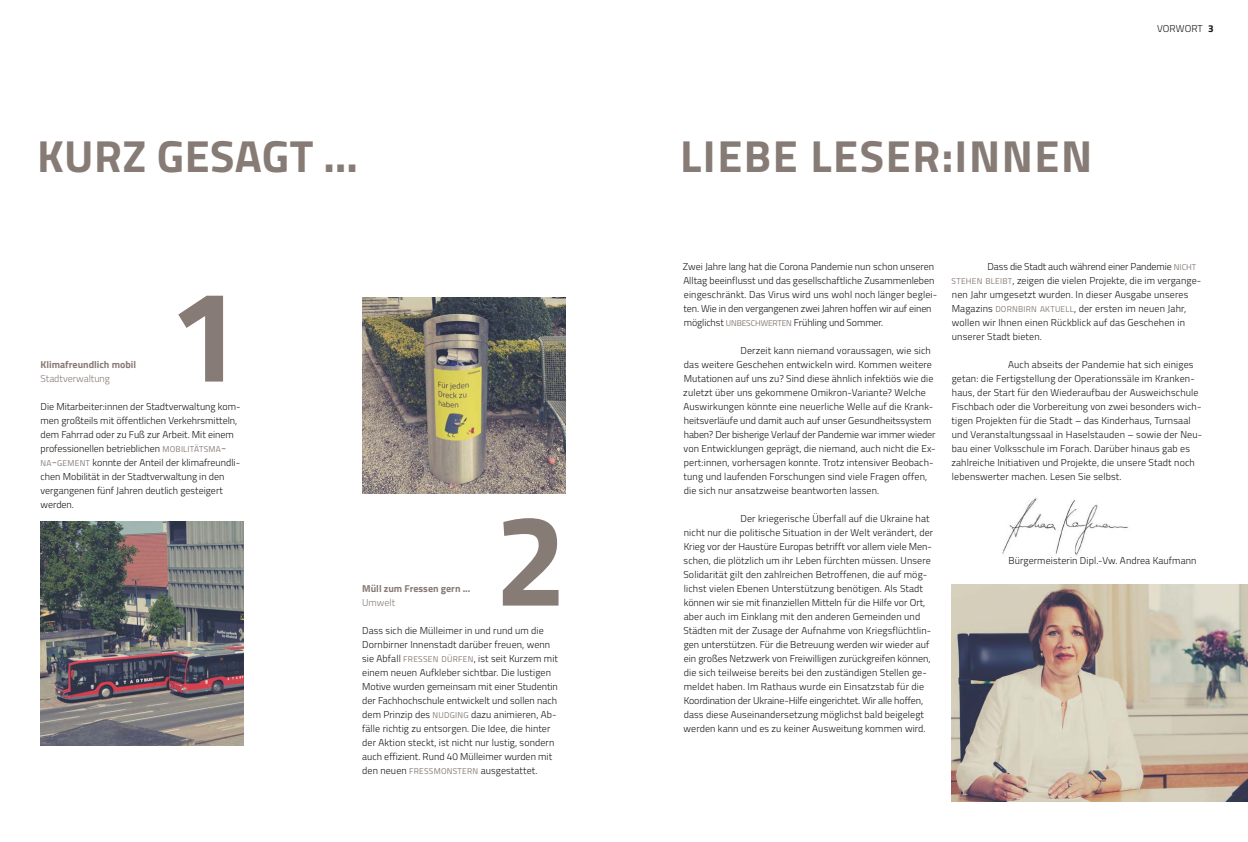
<style>
.page{position:relative;width:1248px;height:842px;background:#fff}
.page>*{position:absolute;margin:0;border:0;box-sizing:border-box;transform-origin:0 0}
.t1{font:700 130.1px "Titillium";color:#877b76}
.Aktuelles_Head{font:700 45px "Titillium";letter-spacing:.035em;color:#877b76}
.Aktuelles_Head-2{font:700 45px "Titillium";letter-spacing:.01em;color:#877b76}
.Aktuelles_Fließtext{font:300 10px/14px "Titillium";letter-spacing:.01em;color:#181716}
.Kurz_Gesagt_Head{font:700 10px "Titillium";color:#877b76}
.Kurz_Gesagt_Subhead{font:300 10px "Titillium";color:#877b76}
.s1{font-weight:400;font-size:8.4px;color:#877b76}
.s2{font-weight:400;font-size:12px;color:#877b76}
.s3{font-weight:700}
</style>
<div class="page">
<img style="left:951px;top:584px;width:296px;height:218px">
<img style="left:1002px;top:498px;width:126px;height:57px">
<img style="left:41px;top:522px;width:202px;height:224px">
<img style="left:362px;top:298px;width:203px;height:196px">
<p class="Aktuelles_Head-2" style="left:37px;top:121px;width:322px">KURZ GESAGT …</p>
<p class="t1" style="left:169px;top:237px;width:74px">1</p>
<p class="Kurz_Gesagt_Head" style="left:41px;top:356px;width:97px">Klimafreundlich mobil</p>
<p class="Kurz_Gesagt_Subhead" style="left:41px;top:371px;width:71px">Stadtverwaltung</p>
<p class="Aktuelles_Fließtext" style="left:41px;top:399px;width:201px">Die Mitarbeiter:innen der Stadtverwaltung kom&shy;men großteils mit öffentlichen Verkehrsmitteln, dem Fahrrad oder zu Fuß zur Arbeit. Mit einem professionellen betrieblichen <span class="s1">MOBILITÄTSMA</span><span class="s2">-</span><span class="s1">NA</span><span class="s2">-</span><span class="s1">GEMENT</span> konnte der Anteil der klimafreundli&shy;chen Mobilität in der Stadtverwaltung in den vergangenen fünf Jahren deutlich gesteigert werden.</p>
<p class="t1" style="left:494px;top:461px;width:74px">2</p>
<p class="Kurz_Gesagt_Head" style="left:362px;top:580px;width:110px">Müll zum Fressen gern ...</p>
<p class="Kurz_Gesagt_Subhead" style="left:362px;top:595px;width:34px">Umwelt</p>
<p class="Aktuelles_Fließtext" style="left:362px;top:623px;width:190px">Dass sich die Mülleimer in und rund um die<br>Dornbirner Innenstadt darüber freuen, wenn</p>
<p class="Aktuelles_Fließtext" style="left:362px;top:651px;width:197px">sie Abfall <span class="s1">FRESSEN DÜRFEN</span>, ist seit Kurzem mit einem neuen Aufkleber sichtbar. Die lustigen Motive wurden gemeinsam mit einer Studentin der Fachhochschule entwickelt und sollen nach dem Prinzip des <span class="s1">NUDGING</span> dazu animieren, Ab&shy;fälle richtig zu entsorgen. Die Idee, die hinter der Aktion steckt, ist nicht nur lustig, sondern auch effizient. Rund 40 Mülleimer wurden mit den neuen <span class="s1">FRESSMONSTERN</span> ausgestattet.</p>
<p class="Aktuelles_Head" style="left:680px;top:122px;width:413px">LIEBE LESER:INNEN</p>
<p class="Aktuelles_Fließtext" style="left:1156px;top:21px;width:58px">VORWORT <span class="s3">3</span></p>
<p class="Aktuelles_Fließtext" style="left:683px;top:259px;width:256px">Zwei Jahre lang hat die Corona Pandemie nun schon unseren Alltag beeinflusst und das gesellschaftliche Zusammenleben eingeschränkt. Das Virus wird uns wohl noch länger beglei&shy;ten. Wie in den vergangenen zwei Jahren hoffen wir auf einen möglichst <span class="s1">UNBESCHWERTEN</span> Frühling und Sommer.</p>
<p class="Aktuelles_Fließtext" style="left:683px;top:343px;width:254px;text-indent:57px">Derzeit kann niemand voraussagen, wie sich das weitere Geschehen entwickeln wird. Kommen weitere Mutationen auf uns zu? Sind diese ähnlich infektiös wie die zuletzt über uns gekommene Omikron-Variante? Welche Auswirkungen könnte eine neuerliche Welle auf die Krank&shy;heitsverläufe und damit auch auf unser Gesundheitssystem haben? Der bisherige Verlauf der Pandemie war immer wieder von Entwicklungen geprägt, die niemand, auch nicht die Ex&shy;pert:innen, vorhersagen konnte. Trotz intensiver Beobach&shy;tung und laufenden Forschungen sind viele Fragen offen, die sich nur ansatzweise beantworten lassen.</p>
<p class="Aktuelles_Fließtext" style="left:683px;top:511px;width:251px;text-indent:57px">Der kriegerische Überfall auf die Ukraine hat nicht nur die politische Situation in der Welt verändert, der Krieg vor der Haustüre Europas betrifft vor allem viele Men&shy;schen, die plötzlich um ihr Leben fürchten müssen. Unsere Solidarität gilt den zahlreichen Betroffenen, die auf mög&shy;lichst vielen Ebenen Unterstützung benötigen. Als Stadt können wir sie mit finanziellen Mitteln für die Hilfe vor Ort, aber auch im Einklang mit den anderen Gemeinden und Städten mit der Zusage der Aufnahme von Kriegsflüchtlin&shy;gen unterstützen. Für die Betreuung werden wir wieder auf ein großes Netzwerk von Freiwilligen zurückgreifen können, die sich teilweise bereits bei den zuständigen Stellen ge&shy;meldet haben. Im Rathaus wurde ein Einsatzstab für die Koordination der Ukraine-Hilfe eingerichtet. Wir alle hoffen, dass diese Auseinandersetzung möglichst bald beigelegt werden kann und es zu keiner Ausweitung kommen wird.</p>
<p class="Aktuelles_Fließtext" style="left:951px;top:259px;width:251px;text-indent:36px">Dass die Stadt auch während einer Pandemie <span class="s1">NICHT STEHEN BLEIBT</span>, zeigen die vielen Projekte, die im vergange&shy;nen Jahr umgesetzt wurden. In dieser Ausgabe unseres Magazins <span class="s1">DORNBIRN AKTUELL</span>, der ersten im neuen Jahr, wollen wir Ihnen einen Rückblick auf das Geschehen in unserer Stadt bieten.</p>
<p class="Aktuelles_Fließtext" style="left:951px;top:357px;width:252px;text-indent:57px">Auch abseits der Pandemie hat sich einiges getan: die Fertigstellung der Operationssäle im Kranken&shy;haus, der Start für den Wiederaufbau der Ausweichschule Fischbach oder die Vorbereitung von zwei besonders wich&shy;tigen Projekten für die Stadt – das Kinderhaus, Turnsaal und Veranstaltungssaal in Haselstauden – sowie der Neu&shy;bau einer Volksschule im Forach. Darüber hinaus gab es zahlreiche Initiativen und Projekte, die unsere Stadt noch lebenswerter machen. Lesen Sie selbst.</p>
<p class="Aktuelles_Fließtext" style="left:1008px;top:553px;width:189px">Bürgermeisterin Dipl.-Vw. Andrea Kaufmann</p>
</div>
